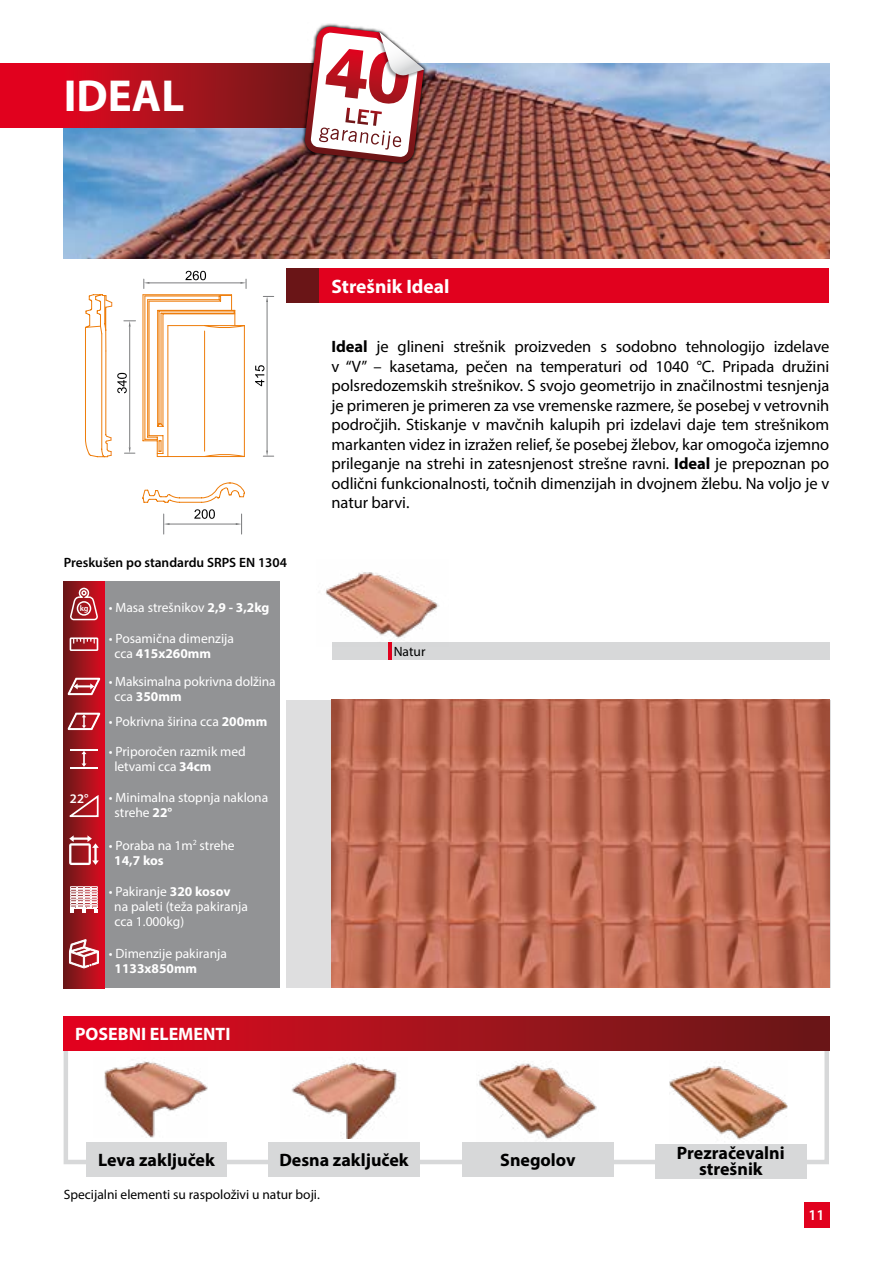
<style>
.page{position:relative;width:893px;height:1263px;background:#fff}
.page>*{position:absolute;margin:0;border:0;box-sizing:border-box;transform-origin:0 0}
.t1{font:700 45px "Myriad Pro";color:#fff}
.t2{font:700 19.5px "Myriad Pro";color:#fff}
.t3{font:700 18px/16.5px "Myriad Pro";color:#000;text-align:center}
.t4{font:700 18px "Myriad Pro";color:#fff}
.t5{font:16.5px/19.5px "Myriad Pro";letter-spacing:-.005em;color:#000;text-align:justify}
.t6{font:600 15px "Myriad Pro";color:#fff}
.t7{font:13.5px/15px "Myriad Pro";color:#fff}
.t8{font:13.5px "Myriad Pro";color:#000}
.t9{font:600 13.5px "Myriad Pro";color:#000}
.t10{font:700 13.5px "Myriad Pro";color:#fff}
.t11{font:600 13.2px "Myriad Pro";color:#fff}
.t12{font:600 8.25px "Myriad Pro";color:#fff}
.s1{font-weight:700}
</style>
<div class="page">
<img style="left:64px;top:64px;width:765px;height:194px">
<svg style="left:0;top:64px;width:299px;height:64px;background:#b40d1c"></svg>
<div style="left:332px;top:642px;width:497px;height:17px;background:#d7d8d9"></div>
<hr style="left:388px;top:642px;width:4px;height:17px;background:#e1011e">
<div style="left:286px;top:700px;width:544px;height:287px;background:#dededf"></div>
<img style="left:332px;top:700px;width:497px;height:287px">
<div style="left:286px;top:269px;width:33px;height:34px;background:#6a1517"></div>
<div style="left:319px;top:269px;width:510px;height:34px;background:#e1011e"></div>
<div style="left:64px;top:1016px;width:765px;height:34px;background:linear-gradient(to right,#e60720,#651b18)"></div>
<div style="left:86px;top:1143px;width:141px;height:34px;background:#d7d8d9"></div>
<img style="left:104px;top:1061px;width:104px;height:77px">
<div style="left:268px;top:1143px;width:152px;height:34px;background:#d7d8d9"></div>
<img style="left:291px;top:1062px;width:106px;height:76px">
<img style="left:479px;top:1063px;width:118px;height:77px">
<div style="left:462px;top:1143px;width:151px;height:34px;background:#d7d8d9"></div>
<div style="left:655px;top:1145px;width:151px;height:34px;background:#d7d8d9"></div>
<img style="left:669px;top:1066px;width:119px;height:74px">
<div style="left:804px;top:1202px;width:25px;height:26px;background:#e1011e"></div>
<img style="left:325px;top:572px;width:114px;height:69px">
<hr style="left:149px;top:283px;width:91px;height:1px;background:#7b7c7e">
<svg style="left:240px;top:279px;width:7px;height:9px"></svg>
<svg style="left:144px;top:279px;width:5px;height:9px"></svg>
<svg style="left:185px;top:271px;width:21px;height:9px"></svg>
<svg style="left:85px;top:294px;width:189px;height:240px"></svg>
<div style="left:64px;top:582px;width:215px;height:406px;background:#929395"></div>
<div style="left:64px;top:582px;width:40px;height:406px;background:linear-gradient(to right,#681a18,#d80c20)"></div>
<svg style="left:70px;top:587px;width:29px;height:34px"></svg>
<hr style="left:70px;top:749px;width:28px;height:2px;background:#fff">
<hr style="left:70px;top:767px;width:28px;height:2px;background:#fff">
<svg style="left:82px;top:751px;width:4px;height:16px"></svg>
<svg style="left:67px;top:676px;width:33px;height:22px"></svg>
<svg style="left:70px;top:637px;width:28px;height:14px"></svg>
<svg style="left:69px;top:795px;width:30px;height:23px"></svg>
<svg style="left:69px;top:835px;width:30px;height:30px"></svg>
<svg style="left:69px;top:939px;width:30px;height:29px"></svg>
<svg style="left:70px;top:886px;width:28px;height:27px"></svg>
<svg style="left:67px;top:711px;width:33px;height:22px"></svg>
<img style="left:299px;top:24px;width:134px;height:147px">
<img style="left:323px;top:23px;width:110px;height:107px">
<svg style="left:304px;top:27px;width:120px;height:137px"></svg>
<h1 class="t1" style="left:64px;top:66px;width:122px">IDEAL</h1>
<p class="t9" style="left:64px;top:554px;width:225px">Preskušen po standardu SRPS EN 1304</p>
<p class="t12" style="left:80px;top:603px;width:10px">kg</p>
<p class="t7" style="left:109px;top:599px;width:162px">• Masa strešnikov <span class="s1">2,9 - 3,2kg</span></p>
<p class="t7" style="left:115px;top:631px;width:121px;text-indent:-6px">• Posamična dimenzija cca <span class="s1">415x260mm</span></p>
<p class="t7" style="left:115px;top:674px;width:163px;text-indent:-6px">• Maksimalna pokrivna dolžina cca <span class="s1">350mm</span></p>
<p class="t7" style="left:109px;top:714px;width:160px">• Pokrivna širina cca <span class="s1">200mm</span></p>
<p class="t7" style="left:115px;top:744px;width:133px;text-indent:-6px">• Priporočen razmik med letvami cca <span class="s1">34cm</span></p>
<p class="t7" style="left:115px;top:790px;width:155px;text-indent:-6px">• Minimalna stopnja naklona strehe <span class="s1">22°</span></p>
<p class="t7" style="left:114px;top:837px;width:122px;text-indent:-5px">• Poraba na 1m<sup>2</sup> strehe<br><span class="s1">14,7 kos</span></p>
<p class="t11" style="left:70px;top:790px;width:20px">22°</p>
<p class="t7" style="left:114px;top:884px;width:135px;text-indent:-5px">• Pakiranje <span class="s1">320 kosov </span>na paleti (teža pakiranja cca 1.000kg)</p>
<p class="t7" style="left:109px;top:945px;width:120px">• Dimenzije pakiranja</p>
<p class="t10" style="left:115px;top:959px;width:84px">1133x850mm</p>
<p class="t4" style="left:75px;top:1022px;width:157px">POSEBNI ELEMENTI</p>
<p class="t2" style="left:331px;top:274px;width:119px">Strešnik Ideal</p>
<p class="t5" style="left:331px;top:336px;width:499px"><span class="s1">Ideal</span> je glineni strešnik proizveden s sodobno tehnologijo izdelave v “V” – kasetama, pečen na temperaturi od 1040 °C. Pripada družini polsredozemskih strešnikov. S svojo geometrijo in značilnostmi tesnjenja je primeren je primeren za vse vremenske razmere, še posebej v vetrovnih področjih. Stiskanje v mavčnih kalupih pri izdelavi daje tem strešnikom markanten videz in izražen relief, še posebej žlebov, kar omogoča izjemno prileganje na strehi in zatesnjenost strešne ravni. <span class="s1">Ideal</span> je prepoznan po odlični funkcionalnosti, točnih dimenzijah in dvojnem žlebu. Na voljo je v natur barvi.</p>
<p class="t8" style="left:394px;top:643px;width:33px">Natur</p>
<p class="t3" style="left:98px;top:1151px;width:118px">Leva zaključek</p>
<p class="t3" style="left:279px;top:1151px;width:131px">Desna zaključek</p>
<p class="t3" style="left:500px;top:1151px;width:77px">Snegolov</p>
<p class="t3" style="left:677px;top:1144px;width:109px">Prezračevalni strešnik</p>
<p class="t8" style="left:64px;top:1186px;width:258px">Specijalni elementi su raspoloživi u natur boji.</p>
<p class="t6" style="left:809px;top:1205px;width:18px">11</p>
</div>
